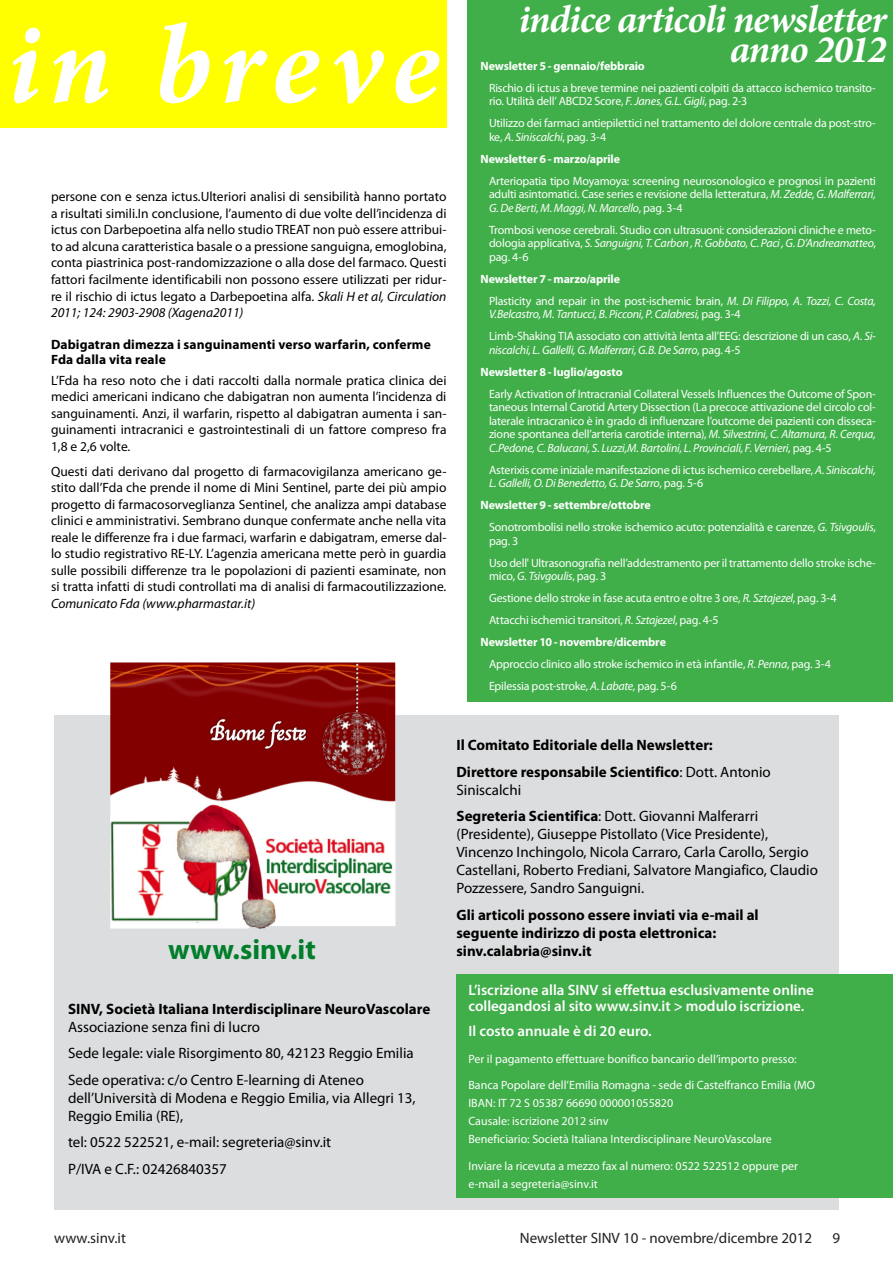
<style>
.page{position:relative;width:893px;height:1263px;background:#fff}
.page>*{position:absolute;margin:0;border:0;box-sizing:border-box;transform-origin:0 0}
.t1{font:italic 700 114px "Minion Pro";letter-spacing:.07em;color:#fff}
.testo{font:italic 700 39px/30px "Minion Pro";letter-spacing:-.03em;color:#fff;text-align:right}
.testo-2{font:700 28.5px "Myriad Pro";color:#007e2a}
.testo-3{font:15px/18px "Myriad Pro";color:#000}
.testo-4{font:700 15px/18px "Myriad Pro";color:#000}
.testo-5{font:600 15px/16.5px "Myriad Pro";color:#fff}
.t2{font:15px "Myriad Pro";color:#231f20}
.testo-6{font:13.5px/16.5px "Myriad Pro";color:#000;text-align:justify}
.titolo_brevi{font:700 13.5px/15px "Myriad Pro";letter-spacing:.01em;color:#000}
.testo-7{font:12px/13.5px "Myriad Pro";letter-spacing:-.015em;color:#fff}
.testo-8{font:700 12px "Myriad Pro";letter-spacing:-.01em;color:#fff}
.testo-9{font:italic 12px/13.5px "Myriad Pro";letter-spacing:-.02em;color:#fff}
.s1{font-style:italic}
.s2{font-style:normal}
.s3{font-weight:400}
.s4{font-weight:700}
</style>
<div class="page">
<div style="left:468px;top:0;width:425px;height:702px;background:#40ae49"></div>
<div style="left:0;top:0;width:446px;height:128px;background:#ff0"></div>
<div style="left:54px;top:715px;width:785px;height:495px;background:#dcdddf"></div>
<div style="left:456px;top:974px;width:437px;height:223px;background:#40ae49"></div>
<img style="left:110px;top:663px;width:285px;height:266px">
<p class="t1" style="left:7px;top:-16px;width:433px">in breve</p>
<p class="testo-6" style="left:51px;top:188px;width:397px">persone con e senza ictus.Ulteriori analisi di sensibilità hanno portato a risultati simili.In conclusione, l’aumento di due volte dell’incidenza di ictus con Darbepoetina alfa nello studio TREAT non può essere attribui&shy;to ad alcuna caratteristica basale o a pressione sanguigna, emoglobina, conta piastrinica post-randomizzazione o alla dose del farmaco. Questi fattori facilmente identificabili non possono essere utilizzati per ridur&shy;re il rischio di ictus legato a Darbepoetina alfa. <span class="s1">Skali H et al, Circulation 2011; 124: 2903-2908 (Xagena2011)</span></p>
<p class="titolo_brevi" style="left:51px;top:336px;width:381px">Dabigatran dimezza i sanguinamenti verso warfarin, conferme<br>Fda dalla vita reale</p>
<p class="testo-6" style="left:51px;top:372px;width:397px">L’Fda ha reso noto che i dati raccolti dalla normale pratica clinica dei medici americani indicano che dabigatran non aumenta l’incidenza di sanguinamenti. Anzi, il warfarin, rispetto al dabigatran aumenta i san&shy;guinamenti intracranici e gastrointestinali di un fattore compreso fra 1,8 e 2,6 volte.</p>
<p class="testo-6" style="left:51px;top:463px;width:397px">Questi dati derivano dal progetto di farmacovigilanza americano ge&shy;stito dall’Fda che prende il nome di Mini Sentinel, parte dei più ampio progetto di farmacosorveglianza Sentinel, che analizza ampi database clinici e amministrativi. Sembrano dunque confermate anche nella vita reale le differenze fra i due farmaci, warfarin e dabigatram, emerse dal&shy;lo studio registrativo RE-LY. L’agenzia americana mette però in guardia sulle possibili differenze tra le popolazioni di pazienti esaminate, non si tratta infatti di studi controllati ma di analisi di farmacoutilizzazione.<br><span class="s1">Comunicato Fda (www.pharmastar.it)</span></p>
<p class="testo" style="left:519px;top:3px;width:369px">indice articoli newsletter anno 2012</p>
<p class="testo-8" style="left:480px;top:58px;width:166px">Newsletter 5 - gennaio/febbraio</p>
<p class="testo-7" style="left:489px;top:81px;width:388px">Rischio di ictus a breve termine nei pazienti colpiti da attacco ischemico transito&shy;rio. Utilità dell’ ABCD2 Score, <span class="s1">F. Janes, G.L. Gigli</span>, pag. 2-3</p>
<p class="testo-7" style="left:489px;top:116px;width:388px">Utilizzo dei farmaci antiepilettici nel trattamento del dolore centrale da post-stro&shy;ke, <span class="s1">A. Siniscalchi</span>, pag. 3-4</p>
<p class="testo-8" style="left:480px;top:151px;width:141px">Newsletter 6 - marzo/aprile</p>
<p class="testo-7" style="left:489px;top:174px;width:388px;text-align:justify">Arteriopatia tipo Moyamoya: screening neurosonologico e prognosi in pazienti adulti asintomatici. Case series e revisione della letteratura, <span class="s1">M. Zedde, G. Malferrari, G. De Berti, M. Maggi, N. Marcello</span>, pag. 3-4</p>
<p class="testo-7" style="left:489px;top:223px;width:388px;text-align:justify">Trombosi venose cerebrali. Studio con ultrasuoni: considerazioni cliniche e meto&shy;dologia applicativa, <span class="s1">S. Sanguigni, T. Carbon , R. Gobbato, C. Paci , G. D’Andreamatteo</span>, pag. 4-6</p>
<p class="testo-8" style="left:480px;top:271px;width:141px">Newsletter 7 - marzo/aprile</p>
<p class="testo-9" style="left:489px;top:294px;width:388px"><span class="s2">Plasticity and repair in the post-ischemic brain,</span> M. Di Filippo, A. Tozzi, C. Costa,<br>V.Belcastro, M. Tantucci, B. Picconi, P. Calabresi<span class="s2">, pag. 3-4</span></p>
<p class="testo-7" style="left:489px;top:329px;width:388px">Limb-Shaking TIA associato con attività lenta all’EEG: descrizione di un caso, <span class="s1">A. Si&shy;niscalchi, L. Gallelli, G. Malferrari, G.B. De Sarro</span>, pag. 4-5</p>
<p class="testo-8" style="left:480px;top:364px;width:144px">Newsletter 8 - luglio/agosto</p>
<p class="testo-7" style="left:489px;top:387px;width:388px;text-align:justify">Early Activation of Intracranial Collateral Vessels Influences the Outcome of Spon&shy;taneous Internal Carotid Artery Dissection (La precoce attivazione del circolo col&shy;laterale intracranico è in grado di influenzare l’outcome dei pazienti con disseca&shy;zione spontanea dell’arteria carotide interna), <span class="s1">M. Silvestrini, C. Altamura, R. Cerqua, C.Pedone, C. Balucani, S. Luzzi,M. Bartolini, L. Provinciali, F. Vernieri</span>, pag. 4-5</p>
<p class="testo-7" style="left:489px;top:463px;width:388px">Asterixis come iniziale manifestazione di ictus ischemico cerebellare, <span class="s1">A. Siniscalchi,<br>L. Gallelli, O. Di Benedetto, G. De Sarro</span>, pag. 5-6</p>
<p class="testo-8" style="left:480px;top:497px;width:172px">Newsletter 9 - settembre/ottobre</p>
<p class="testo-7" style="left:489px;top:520px;width:388px">Sonotrombolisi nello stroke ischemico acuto: potenzialità e carenze, <span class="s1">G. Tsivgoulis</span>, pag. 3</p>
<p class="testo-7" style="left:489px;top:556px;width:388px">Uso dell' Ultrasonografia nell’addestramento per il trattamento dello stroke ische&shy;mico, <span class="s1">G. Tsivgoulis</span>, pag. 3</p>
<p class="testo-7" style="left:489px;top:591px;width:349px">Gestione dello stroke in fase acuta entro e oltre 3 ore, <span class="s1">R. Sztajezel</span>, pag. 3-4</p>
<p class="testo-7" style="left:489px;top:613px;width:231px">Attacchi ischemici transitori, <span class="s1">R. Sztajezel</span>, pag. 4-5</p>
<p class="testo-8" style="left:480px;top:634px;width:187px">Newsletter 10 - novembre/dicembre</p>
<p class="testo-7" style="left:489px;top:657px;width:343px">Approccio clinico allo stroke ischemico in età infantile, <span class="s1">R. Penna</span>, pag. 3-4</p>
<p class="testo-7" style="left:489px;top:679px;width:189px">Epilessia post-stroke, <span class="s1">A. Labate</span>, pag. 5-6</p>
<p class="testo-4" style="left:456px;top:735px;width:258px">Il Comitato Editoriale della Newsletter:</p>
<p class="testo-4" style="left:456px;top:762px;width:316px">Direttore responsabile Scientifico<span class="s3">: Dott. Antonio<br>Siniscalchi</span></p>
<p class="testo-3" style="left:456px;top:807px;width:363px"><span class="s4">Segreteria Scientifica</span>: Dott. Giovanni Malferarri (Presidente), Giuseppe Pistollato (Vice Presidente), Vincenzo Inchingolo, Nicola Carraro, Carla Carollo, Sergio Castellani, Roberto Frediani, Salvatore Mangiafico, Claudio Pozzessere, Sandro Sanguigni.</p>
<p class="testo-4" style="left:456px;top:905px;width:304px">Gli articoli possono essere inviati via e-mail al seguente indirizzo di posta elettronica:</p>
<p class="testo-2" style="left:168px;top:931px;width:149px">www.sinv.it</p>
<p class="testo-4" style="left:456px;top:941px;width:137px">sinv.calabria@sinv.it</p>
<p class="testo-5" style="left:468px;top:981px;width:347px">L’iscrizione alla SINV si effettua esclusivamente online collegandosi al sito www.sinv.it &gt; modulo iscrizione.</p>
<p class="testo-5" style="left:468px;top:1022px;width:185px">Il costo annuale è di 20 euro.</p>
<p class="testo-7" style="left:468px;top:1052px;width:330px">Per il pagamento effettuare bonifico bancario dell’importo presso:</p>
<p class="testo-7" style="left:468px;top:1076px;width:348px;line-height:18px">Banca Popolare dell’Emilia Romagna - sede di Castelfranco Emilia (MO IBAN: IT 72 S 05387 66690 000001055820<br>Causale: iscrizione 2012 sinv<br>Beneficiario: Società Italiana Interdisciplinare NeuroVascolare</p>
<p class="testo-7" style="left:468px;top:1156px;width:331px;line-height:18px">Inviare la ricevuta a mezzo fax al numero: 0522 522512 oppure per e-mail a segreteria@sinv.it</p>
<p class="testo-4" style="left:68px;top:999px;width:364px">SINV, Società Italiana Interdisciplinare NeuroVascolare<br><span class="s3">Associazione senza fini di lucro</span></p>
<p class="testo-3" style="left:68px;top:1044px;width:347px">Sede legale: viale Risorgimento 80, 42123 Reggio Emilia</p>
<p class="testo-3" style="left:68px;top:1070px;width:349px">Sede operativa: c/o Centro E-learning di Ateneo dell’Università di Modena e Reggio Emilia, via Allegri 13,<br>Reggio Emilia (RE),</p>
<p class="testo-3" style="left:68px;top:1133px;width:265px">tel: 0522 522521, e-mail: segreteria@sinv.it</p>
<p class="testo-3" style="left:68px;top:1159px;width:160px">P/IVA e C.F.: 02426840357</p>
<p class="t2" style="left:54px;top:1229px;width:73px">www.sinv.it</p>
<p class="t2" style="left:520px;top:1229px;width:294px">Newsletter SINV 10 - novembre/dicembre 2012</p>
<p class="t2" style="left:832px;top:1229px;width:9px">9</p>
</div>
